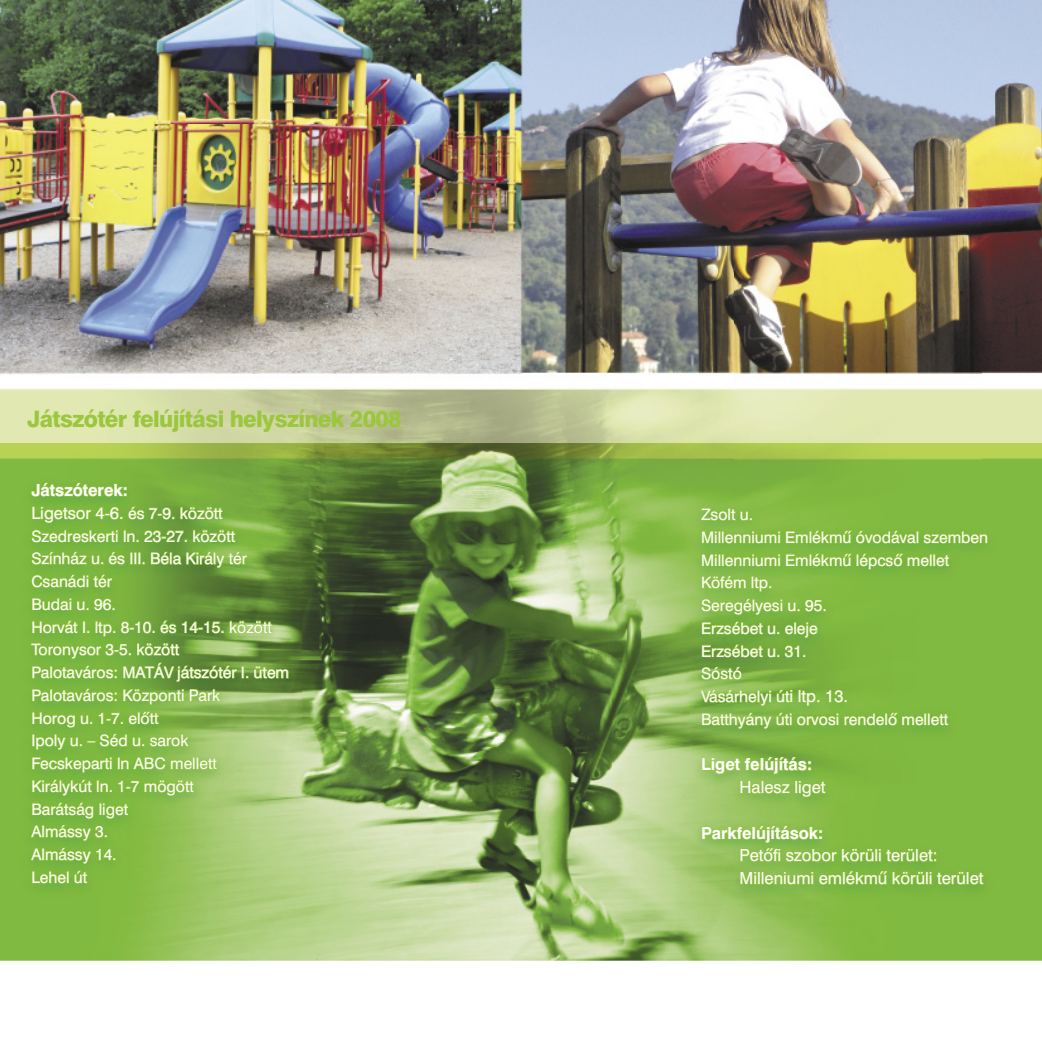
<style>
.page{position:relative;width:1042px;height:1042px;background:#fff}
.page>*{position:absolute;margin:0;border:0;box-sizing:border-box;transform-origin:0 0}
.t1{font:22.75px "Swiss Heavy HBT";letter-spacing:-.03em;color:#9bc63d}
.t2{font:700 16.62px/22.8px "Swiss HBT";color:#fff}
.t3{font:16.62px/22.8px "Swiss HBT";color:#fff}
.t4{font:15.75px/22.8px "Swiss HBT";color:#fff}
.s1{font-weight:400}
.s2{font-weight:400;font-size:15.75px}
.s3{font-size:16.62px}
</style>
<div class="page">
<img style="left:0;top:0;width:1042px;height:961px">
<img style="left:19px;top:476px;width:282px;height:425px">
<svg style="left:31px;top:482px;width:96px;height:15px"></svg>
<svg style="left:32px;top:506px;width:191px;height:17px;background:#7fb43e"></svg>
<svg style="left:31px;top:529px;width:87px;height:14px"></svg>
<svg style="left:124px;top:529px;width:112px;height:14px;background:#7eb13d"></svg>
<svg style="left:31px;top:551px;width:217px;height:17px;background:#7fb33f"></svg>
<svg style="left:31px;top:574px;width:82px;height:14px"></svg>
<svg style="left:32px;top:597px;width:83px;height:14px"></svg>
<svg style="left:32px;top:619px;width:57px;height:14px"></svg>
<svg style="left:95px;top:619px;width:178px;height:18px;background:#7ba941"></svg>
<svg style="left:31px;top:643px;width:217px;height:39px;background:#7cae41"></svg>
<svg style="left:254px;top:666px;width:35px;height:13px"></svg>
<svg style="left:32px;top:688px;width:190px;height:62px;background:#85b945"></svg>
<svg style="left:32px;top:757px;width:80px;height:16px"></svg>
<svg style="left:118px;top:756px;width:99px;height:14px"></svg>
<svg style="left:30px;top:779px;width:164px;height:62px;background:#85bb43"></svg>
<svg style="left:30px;top:847px;width:86px;height:17px"></svg>
<svg style="left:32px;top:870px;width:56px;height:14px"></svg>
<img style="left:689px;top:500px;width:310px;height:402px">
<svg style="left:701px;top:508px;width:51px;height:13px"></svg>
<svg style="left:701px;top:529px;width:287px;height:15px;background:#87bc40"></svg>
<svg style="left:701px;top:552px;width:249px;height:40px;background:#84bb42"></svg>
<svg style="left:701px;top:598px;width:125px;height:17px;background:#89bd44"></svg>
<svg style="left:701px;top:621px;width:117px;height:17px;background:#7fb43e"></svg>
<svg style="left:701px;top:644px;width:104px;height:14px"></svg>
<svg style="left:701px;top:666px;width:41px;height:14px"></svg>
<svg style="left:700px;top:689px;width:249px;height:40px;background:#83b942"></svg>
<svg style="left:701px;top:756px;width:125px;height:42px;background:#8dbe4f"></svg>
<svg style="left:701px;top:824px;width:235px;height:38px;background:#88bd47"></svg>
<svg style="left:740px;top:870px;width:244px;height:15px;background:#88bc41"></svg>
<img style="left:0;top:387px;width:1042px;height:55px">
<h1 class="t1" style="left:27px;top:405px;width:376px">Játszótér felújítási helyszínek 2008</h1>
<p class="t2" style="left:31px;top:478px;width:193px">Játszóterek:<br><span class="s1">Ligetsor 4-6.</span> <span class="s2">és 7-9. között</span></p>
<p class="t4" style="left:31px;top:524px;width:259px">Szedreskerti ln. 23-27. között<br>Színház u. és III. Béla Király tér<br>Csanádi tér<br>Budai u. 96.<br>Horvát I. ltp. 8-10. és 14-15. között<br>Toronysor 3-5. között<br>Palotaváros: MATÁV játszótér I. ütem<br>Palotaváros: Központi Park<br>Horog u. 1-7. elõtt<br>Ipoly u. – Séd u. sarok<br>Fecskeparti ln ABC mellett<br>Királykút ln. 1-7 mögött<br>Barátság liget<br>Almássy 3.<br>Almássy 14.<br>Lehel út</p>
<p class="t4" style="left:701px;top:503px;width:288px">Zsolt u.<br>Millenniumi Emlékmû óvodával szemben<br>Millenniumi Emlékmû lépcsõ mellet<br>Köfém ltp.<br>Seregélyesi u. 95.<br>Erzsébet u. eleje<br>Erzsébet u. 31.<br>Sóstó<br>Vásárhelyi út<span class="s3">i ltp. 13.<br></span>Batthyány úti orvosi rendelô mellett</p>
<p class="t2" style="left:701px;top:753px;width:112px">Liget felújítás:</p>
<p class="t3" style="left:739px;top:776px;width:87px">Halesz liget</p>
<p class="t2" style="left:701px;top:821px;width:124px">Parkfelújítások:</p>
<p class="t3" style="left:739px;top:844px;width:245px">Petõfi szobor körüli terület:<br>Milleniumi emlékmû körüli terület</p>
</div>
